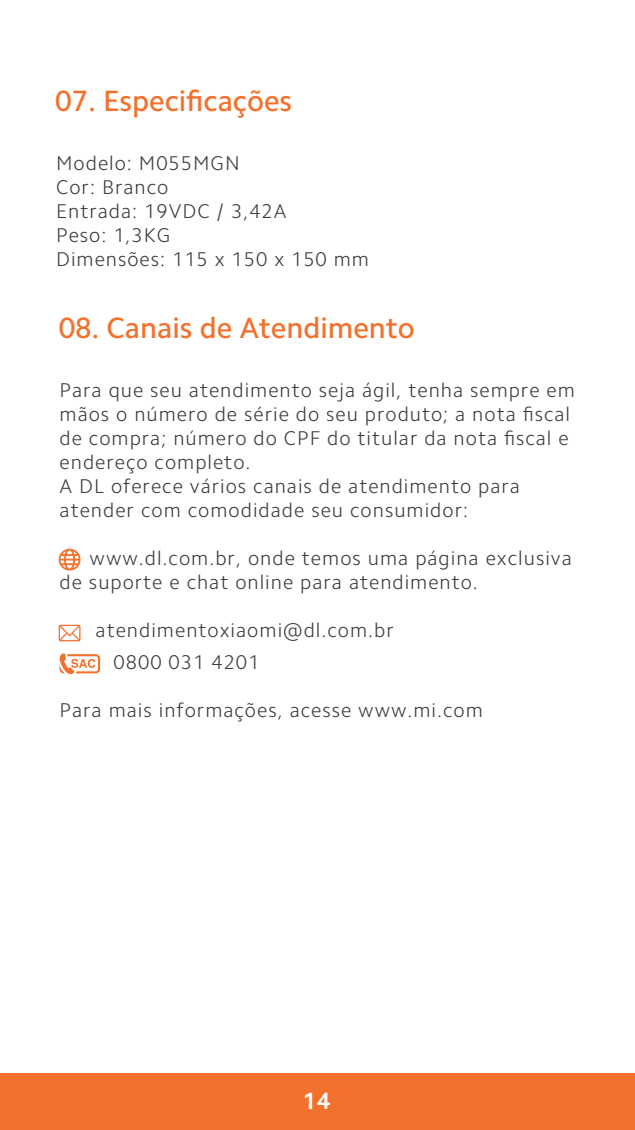
<style>
.page{position:relative;width:635px;height:1130px;background:#fff}
.page>*{position:absolute;margin:0;border:0;box-sizing:border-box;transform-origin:0 0}
.t1{font:500 29.6px "Camphor Pro";color:#f3712c}
.t2{font:700 23.6px "Camphor Pro";color:#fff}
.t3{font:300 20px/24px "Camphor Pro";letter-spacing:.05em;color:#3b3f41}
</style>
<div class="page">
<div style="left:0;top:1073px;width:635px;height:56px;background:#f3712c"></div>
<svg style="left:59px;top:548px;width:21px;height:22px"></svg>
<svg style="left:59px;top:624px;width:21px;height:17px"></svg>
<svg style="left:59px;top:653px;width:41px;height:22px"></svg>
<h1 class="t1" style="left:55px;top:83px;width:238px">07. Especificações</h1>
<p class="t3" style="left:56px;top:151px;width:314px">Modelo: M055MGN<br>Cor: Branco<br>Entrada: 19VDC / 3,42A<br>Peso: 1,3KG<br>Dimensões: 115 x 150 x 150 mm</p>
<h1 class="t1" style="left:59px;top:310px;width:358px">08. Canais de Atendimento</h1>
<p class="t3" style="left:60px;top:378px;width:517px">Para que seu atendimento seja ágil, tenha sempre em mãos o número de série do seu produto; a nota fiscal de compra; número do CPF do titular da nota fiscal e endereço completo.<br>A DL oferece vários canais de atendimento para atender com comodidade seu consumidor:</p>
<p class="t3" style="left:60px;top:546px;width:514px;text-indent:30px">www.dl.com.br, onde temos uma página exclusiva de suporte e chat online para atendimento.</p>
<p class="t3" style="left:114px;top:614px;width:282px;line-height:32px;text-indent:-18px">atendimentoxiaomi@dl.com.br<br>0800 031 4201</p>
<p class="t3" style="left:60px;top:698px;width:425px">Para mais informações, acesse www.mi.com</p>
<p class="t2" style="left:303px;top:1087px;width:29px">14</p>
</div>
